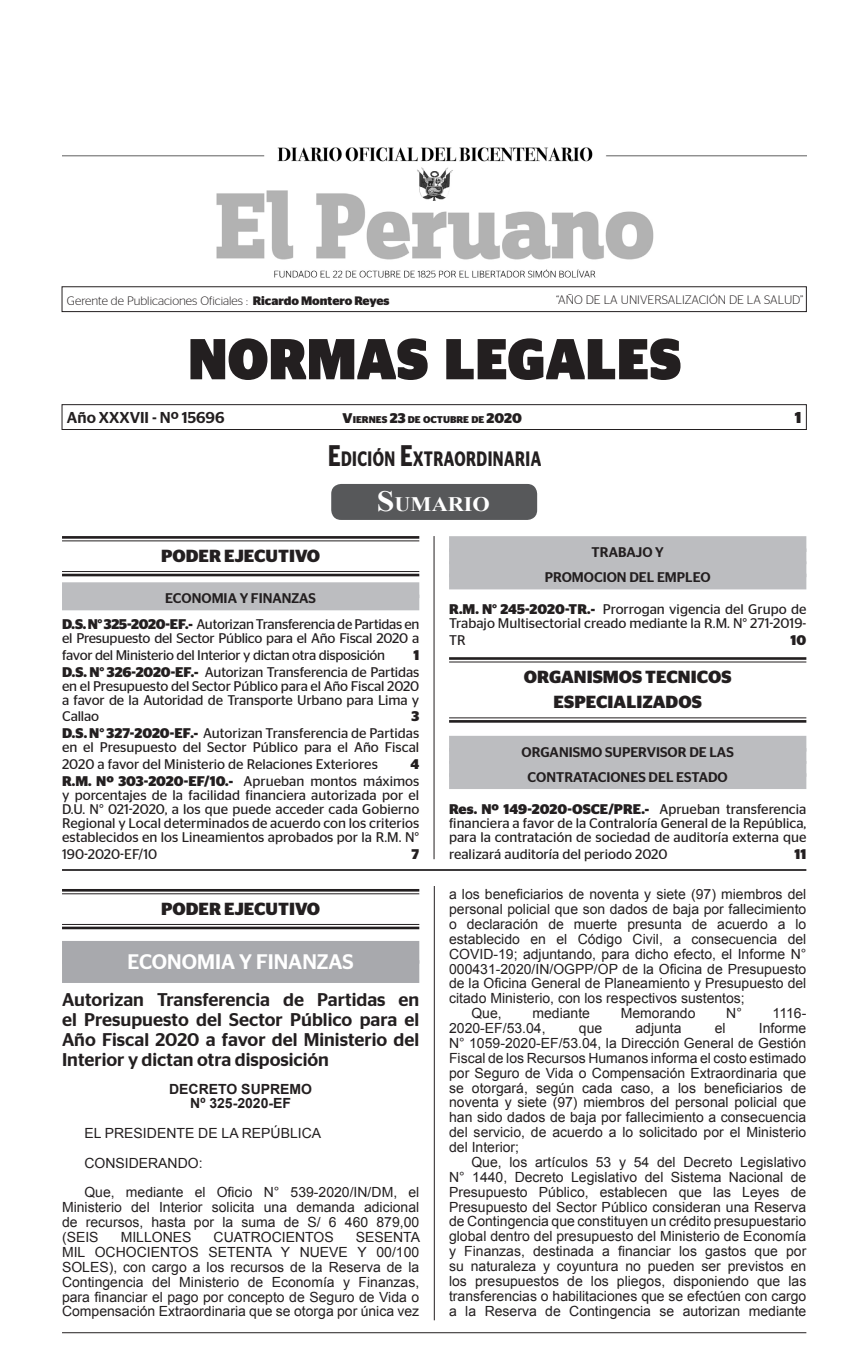
<style>
.page{position:relative;width:856px;height:1365px;background:#fff}
.page>*{position:absolute;margin:0;border:0;box-sizing:border-box;transform-origin:0 0}
.t1{font:900 57.4px "Stag Sans";color:#231f20;scale:.92 1}
.t2{font:500 21px "Stag Sans";color:#fff}
.t3{font:600 20.82px "Stag Sans";letter-spacing:.03em;color:#231f20;scale:.73 1}
.t4{font:700 20.65px "Times New Roman";color:#fff;scale:1.08 1}
.t5{font:500 18.38px/20.1px "Stag Sans";color:#231f20;text-align:justify}
.t6{font:700 17.5px/25.2px "Stag Sans";color:#231f20;text-align:center}
.t7{font:500 15.75px "Stag Sans";color:#231f20}
.t8{font:700 15.75px "Stag Sans";color:#231f20}
.t9{font:14px/14.9px "Arial";color:#231f20;text-align:justify}
.t10{font:14px/14px "Stag Sans";letter-spacing:-.005em;color:#231f20}
.t11{font:500 14px/25.2px "Stag Sans";color:#231f20;text-align:center}
.t12{font:700 14px/16.8px "Stag Sans";color:#231f20;text-align:right}
.t13{font:700 14px/14px "Arial";color:#231f20;text-align:center}
.t14{font:300 12.25px "Stag Sans";color:#231f20}
.t15{font:700 9.8px "Stag Sans";color:#231f20}
.s1{font-weight:700}
.s2{font-size:14px}
.s3{font-size:29.75px}
.s4{font-size:29.4px}
.s5{font-weight:500}
.s6{font-weight:400}
</style>
<div class="page">
<hr style="left:62px;top:1332px;width:744px;height:1px;background:#231f20">
<div style="left:62px;top:404px;width:744px;height:25px;border:1px solid #231f20"></div>
<div style="left:62px;top:286px;width:744px;height:26px;border:1px solid #231f20"></div>
<img style="left:62px;top:147px;width:744px;height:131px">
<hr style="left:434px;top:885px;width:1px;height:435px;background:#231f20">
<div style="left:331px;top:484px;width:206px;height:36px;background:#57585a;border-radius:10px"></div>
<hr style="left:62px;top:536px;width:357px;height:2px;background:#231f20">
<hr style="left:62px;top:540px;width:357px;height:1px;background:#231f20">
<hr style="left:62px;top:571px;width:357px;height:1px;background:#231f20">
<hr style="left:62px;top:573px;width:357px;height:3px;background:#231f20">
<div style="left:62px;top:582px;width:357px;height:16px;background:#bcbdc0"></div>
<div style="left:62px;top:594px;width:357px;height:16px;background:#bcbdc0"></div>
<div style="left:449px;top:536px;width:357px;height:16px;background:#bcbdc0"></div>
<div style="left:449px;top:548px;width:357px;height:16px;background:#bcbdc0"></div>
<div style="left:449px;top:561px;width:357px;height:16px;background:#bcbdc0"></div>
<div style="left:449px;top:573px;width:357px;height:16px;background:#bcbdc0"></div>
<hr style="left:449px;top:657px;width:357px;height:2px;background:#231f20">
<hr style="left:449px;top:661px;width:357px;height:1px;background:#231f20">
<hr style="left:449px;top:717px;width:357px;height:1px;background:#231f20">
<hr style="left:449px;top:720px;width:357px;height:2px;background:#231f20">
<div style="left:449px;top:735px;width:357px;height:16px;background:#bcbdc0"></div>
<div style="left:449px;top:748px;width:357px;height:15px;background:#bcbdc0"></div>
<div style="left:449px;top:761px;width:357px;height:15px;background:#bcbdc0"></div>
<div style="left:449px;top:773px;width:357px;height:16px;background:#bcbdc0"></div>
<hr style="left:62px;top:869px;width:744px;height:1px;background:#231f20">
<hr style="left:62px;top:888px;width:357px;height:3px;background:#231f20">
<hr style="left:62px;top:893px;width:357px;height:1px;background:#231f20">
<hr style="left:62px;top:923px;width:357px;height:1px;background:#231f20">
<hr style="left:62px;top:926px;width:357px;height:3px;background:#231f20">
<div style="left:62px;top:940px;width:357px;height:23px;background:#a8a9ad"></div>
<div style="left:62px;top:960px;width:357px;height:22px;background:#a8a9ad"></div>
<hr style="left:434px;top:536px;width:1px;height:323px;background:#231f20">
<p class="t14" style="left:67px;top:294px;width:324px">Gerente de Publicaciones Oficiales : <span class="s1">Ricardo Montero Reyes</span></p>
<p class="t14" style="left:556px;top:293px;width:249px">“AÑO DE LA UNIVERSALIZACIÓN DE LA SALUD”</p>
<h1 class="t1" style="left:188px;top:326px;width:538px">NORMAS LEGALES</h1>
<p class="t7" style="left:67px;top:408px;width:159px">Año XXXVII - Nº 15696</p>
<p class="t15" style="left:343px;top:413px;width:181px"><span class="s2">V</span>IERNES <span class="s2">23</span> DE OCTUBRE DE <span class="s2">2020</span></p>
<h3 class="t3" style="left:328px;top:447px;width:293px"><span class="s3">E</span>DICIÓN <span class="s3">E</span>XTRAORDINARIA</h3>
<h3 class="t4" style="left:377px;top:490px;width:106px"><span class="s4">S</span>UMARIO</h3>
<p class="t8" style="left:794px;top:408px;width:8px">1</p>
<p class="t6" style="left:161px;top:543px;width:161px">PODER EJECUTIVO</p>
<p class="t10" style="left:62px;top:585px;width:359px;line-height:25.6px;text-align:center"><span class="s5">ECONOMIA Y FINANZAS<br></span><span class="s1">D.S. N° 325-2020-EF.-</span> Autorizan Transferencia de Partidas en</p>
<p class="t10" style="left:62px;top:629px;width:359px;line-height:16.8px">el Presupuesto del Sector Público para el Año Fiscal 2020 a favor del Ministerio del Interior y dictan otra disposición</p>
<p class="t10" style="left:62px;top:646px;width:359px;line-height:16.8px;text-align:right"><span class="s1">1<br>D.S. N° 326-2020-EF.-</span> Autorizan Transferencia de Partidas</p>
<p class="t10" style="left:62px;top:678px;width:359px">en el Presupuesto del Sector Público para el Año Fiscal 2020 a favor de la Autoridad de Transporte Urbano para Lima y</p>
<p class="t10" style="left:62px;top:709px;width:39px">Callao</p>
<p class="t10" style="left:62px;top:708px;width:359px;line-height:16.8px;text-align:right"><span class="s1">3<br>D.S. N° 327-2020-EF.-</span> Autorizan Transferencia de Partidas</p>
<p class="t10" style="left:62px;top:738px;width:359px;line-height:16.8px">en el Presupuesto del Sector Público para el Año Fiscal<br>2020 a favor del Ministerio de Relaciones Exteriores</p>
<p class="t12" style="left:62px;top:755px;width:359px">4<br>R.M. Nº 303-2020-EF/10.- <span class="s6">Aprueban montos máximos</span></p>
<p class="t10" style="left:62px;top:787px;width:359px;text-align:justify">y porcentajes de la facilidad financiera autorizada por el D.U. N° 021-2020, a los que puede acceder cada Gobierno Regional y Local determinados de acuerdo con los criterios establecidos en los Lineamientos aprobados por la R.M. N°</p>
<p class="t10" style="left:62px;top:846px;width:97px">190-2020-EF/10</p>
<p class="t12" style="left:411px;top:845px;width:9px">7</p>
<p class="t6" style="left:161px;top:895px;width:161px">PODER EJECUTIVO</p>
<h2 class="t2" style="left:127px;top:949px;width:228px">ECONOMIA Y FINANZAS</h2>
<h3 class="t5" style="left:62px;top:989px;width:359px">Autorizan Transferencia de Partidas en el Presupuesto del Sector Público para el Año Fiscal 2020 a favor del Ministerio del Interior y dictan otra disposición</h3>
<p class="t13" style="left:169px;top:1082px;width:144px">DECRETO SUPREMO<br>Nº 325-2020-EF</p>
<p class="t9" style="left:84px;top:1118px;width:336px;line-height:29.8px;text-align:left">EL PRESIDENTE DE LA REPÚBLICA<br>CONSIDERANDO:<br>Que, mediante el Oficio N° 539-2020/IN/DM, el</p>
<p class="t9" style="left:62px;top:1199px;width:359px">Ministerio del Interior solicita una demanda adicional de recursos, hasta por la suma de S/ 6 460 879,00 (SEIS</p>
<p class="t9" style="left:121px;top:1229px;width:72px">MILLONES</p>
<p class="t9" style="left:214px;top:1229px;width:122px">CUATROCIENTOS</p>
<p class="t9" style="left:62px;top:1229px;width:359px;text-indent:294px">SESENTA MIL OCHOCIENTOS SETENTA Y NUEVE Y 00/100<br>SOLES), con cargo a los recursos de la Reserva de la Contingencia del Ministerio de Economía y Finanzas, para financiar el pago por concepto de Seguro de Vida o Compensación Extraordinaria que se otorga por única vez</p>
<p class="t11" style="left:545px;top:539px;width:167px">TRABAJO Y<br>PROMOCION DEL EMPLEO</p>
<p class="t10" style="left:449px;top:602px;width:359px"><span class="s1">R.M. N° 245-2020-TR.-</span> Prorrogan vigencia del Grupo de<br>Trabajo Multisectorial creado mediante la R.M. N° 271-2019-</p>
<p class="t10" style="left:449px;top:633px;width:18px">TR</p>
<p class="t12" style="left:790px;top:631px;width:17px">10</p>
<p class="t6" style="left:524px;top:664px;width:209px">ORGANISMOS TECNICOS<br>ESPECIALIZADOS</p>
<p class="t11" style="left:521px;top:739px;width:214px">ORGANISMO SUPERVISOR DE LAS<br>CONTRATACIONES DEL ESTADO</p>
<p class="t10" style="left:449px;top:801px;width:359px;text-align:justify"><span class="s1">Res. Nº 149-2020-OSCE/PRE.-</span> Aprueban transferencia financiera a favor de la Contraloría General de la República, para la contratación de sociedad de auditoría externa que</p>
<p class="t10" style="left:449px;top:846px;width:220px">realizará auditoría del periodo 2020</p>
<p class="t12" style="left:794px;top:845px;width:13px">11</p>
<p class="t9" style="left:449px;top:886px;width:359px">a los beneficiarios de noventa y siete (97) miembros del</p>
<p class="t9" style="left:449px;top:901px;width:359px">personal policial que son dados de baja por fallecimiento</p>
<p class="t9" style="left:449px;top:916px;width:359px">o declaración de muerte presunta de acuerdo a lo</p>
<p class="t9" style="left:449px;top:931px;width:359px">establecido en el Código Civil, a consecuencia del</p>
<p class="t9" style="left:449px;top:946px;width:359px">COVID-19; adjuntando, para dicho efecto, el Informe N°</p>
<p class="t9" style="left:449px;top:961px;width:359px">000431-2020/IN/OGPP/OP de la Oficina de Presupuesto</p>
<p class="t9" style="left:449px;top:976px;width:359px">de la Oficina General de Planeamiento y Presupuesto del</p>
<p class="t9" style="left:449px;top:990px;width:297px">citado Ministerio, con los respectivos sustentos;</p>
<p class="t9" style="left:471px;top:1005px;width:32px">Que,</p>
<p class="t9" style="left:532px;top:1005px;width:59px">mediante</p>
<p class="t9" style="left:621px;top:1005px;width:76px">Memorando</p>
<p class="t9" style="left:726px;top:1005px;width:17px">N°</p>
<p class="t9" style="left:772px;top:1005px;width:35px">1116-</p>
<p class="t9" style="left:449px;top:1020px;width:98px">2020-EF/53.04,</p>
<p class="t9" style="left:579px;top:1020px;width:25px">que</p>
<p class="t9" style="left:635px;top:1020px;width:47px">adjunta</p>
<p class="t9" style="left:714px;top:1020px;width:12px">el</p>
<p class="t9" style="left:449px;top:1020px;width:359px;text-indent:310px">Informe N° 1059-2020-EF/53.04, la Dirección General de Gestión Fiscal de los Recursos Humanos informa el costo estimado por Seguro de Vida o Compensación Extraordinaria que se otorgará, según cada caso, a los beneficiarios de noventa y siete (97) miembros del personal policial que han sido dados de baja por fallecimiento a consecuencia del servicio, de acuerdo a lo solicitado por el Ministerio del Interior;</p>
<p class="t9" style="left:449px;top:1154px;width:359px;text-indent:22px">Que, los artículos 53 y 54 del Decreto Legislativo N° 1440, Decreto Legislativo del Sistema Nacional de Presupuesto Público, establecen que las Leyes de Presupuesto del Sector Público consideran una Reserva de Contingencia que constituyen un crédito presupuestario global dentro del presupuesto del Ministerio de Economía y Finanzas, destinada a financiar los gastos que por su naturaleza y coyuntura no pueden ser previstos en los presupuestos de los pliegos, disponiendo que las transferencias o habilitaciones que se efectúen con cargo a la Reserva de Contingencia se autorizan mediante</p>
</div>
